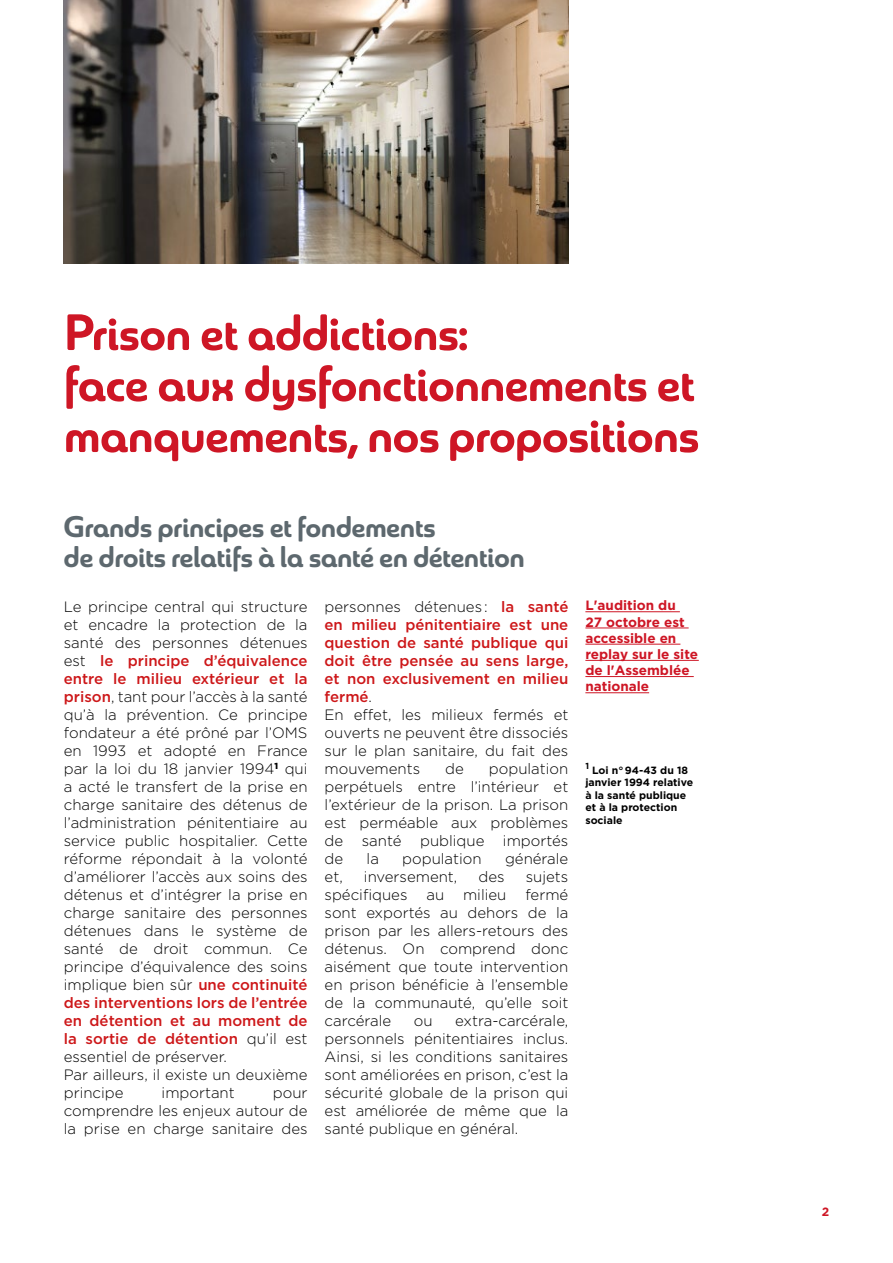
<style>
.page{position:relative;width:893px;height:1263px;background:#fff}
.page>*{position:absolute;margin:0;border:0;box-sizing:border-box;transform-origin:0 0}
.t1{font:51px/51px "Sangli Nor Bol";letter-spacing:-.02em;color:#ce1625}
.t2{font:30px/30px "Sangli Nor Bol";letter-spacing:-.02em;color:#5d686e}
.t3{font:300 15px/18px "Gotham";color:#000;text-align:justify}
.t4{font:500 15px/18px "Gotham";color:#cd1719}
.t5{font:700 13.5px/16.2px "Gotham";color:#ce1625}
.t6{font:700 12px "Gotham";color:#ce1625}
.t7{font:700 10.5px/12.6px "Gotham";color:#000}
.t8{font:700 8.7px "Gotham";color:#000}
.s1{font-weight:500;color:#cd1719}
.s2{font-weight:300;color:#000}
</style>
<div class="page">
<img style="left:64px;top:0;width:504px;height:264px">
<hr style="left:585px;top:611px;width:95px;height:1px;background:#ce1625">
<hr style="left:585px;top:628px;width:104px;height:1px;background:#ce1625">
<hr style="left:585px;top:644px;width:95px;height:1px;background:#ce1625">
<hr style="left:585px;top:660px;width:114px;height:1px;background:#ce1625">
<hr style="left:585px;top:676px;width:109px;height:1px;background:#ce1625">
<hr style="left:585px;top:692px;width:64px;height:1px;background:#ce1625">
<h1 class="t1" style="left:64px;top:308px;width:638px">Prison et addictions :<br>face aux dysfonctionnements et manquements, nos propositions</h1>
<h2 class="t2" style="left:64px;top:513px;width:463px">Grands principes et fondements<br>de droits relatifs à la santé en détention</h2>
<p class="t3" style="left:64px;top:597px;width:245px;text-align:left">Le principe central qui structure et encadre la protection de la santé des personnes détenues est <span class="s1">le principe d’équivalence entre le milieu extérieur et la prison</span>, tant pour l’accès à la santé qu’à la prévention. Ce principe fondateur a été prôné par l’OMS en 1993 et adopté en France par la loi du 18 janvier 1994<sup>1</sup> qui a acté le transfert de la prise en charge sanitaire des détenus de l’administration pénitentiaire au service public hospitalier. Cette réforme répondait à la volonté d’améliorer l’accès aux soins des détenus et d’intégrer la prise en charge sanitaire des personnes détenues dans le système de santé de droit commun. Ce principe d’équivalence des soins implique bien sûr <span class="s1">une continuité des interventions lors de l’entrée en détention et au moment de la sortie de détention</span> qu’il est essentiel de préserver.<br>Par ailleurs, il existe un deuxième principe</p>
<p class="t3" style="left:162px;top:1083px;width:75px">important</p>
<p class="t3" style="left:64px;top:1083px;width:245px;text-indent:209px">pour comprendre les enjeux autour de la prise en charge sanitaire des</p>
<p class="t4" style="left:325px;top:597px;width:245px"><span class="s2">personnes détenues :</span> la santé en milieu pénitentiaire est une question de santé publique qui doit être pensée au sens large, et non exclusivement en milieu fermé<span class="s2">.<br>En effet, les milieux fermés et ouverts ne peuvent être dissociés sur le plan sanitaire, du fait des mouvements</span></p>
<p class="t3" style="left:325px;top:759px;width:245px;text-indent:164px">population perpétuels entre l’intérieur et l’extérieur de la prison. La prison est perméable aux problèmes de santé publique importés de</p>
<p class="t3" style="left:445px;top:759px;width:20px">de</p>
<p class="t3" style="left:367px;top:849px;width:14px">la</p>
<p class="t3" style="left:402px;top:849px;width:81px">population</p>
<p class="t3" style="left:505px;top:849px;width:65px">générale</p>
<p class="t3" style="left:325px;top:867px;width:20px">et,</p>
<p class="t3" style="left:364px;top:867px;width:95px">inversement,</p>
<p class="t3" style="left:479px;top:867px;width:28px">des</p>
<p class="t3" style="left:526px;top:867px;width:44px">sujets</p>
<p class="t3" style="left:325px;top:885px;width:84px">spécifiques</p>
<p class="t3" style="left:426px;top:885px;width:19px">au</p>
<p class="t3" style="left:463px;top:885px;width:45px">milieu</p>
<p class="t3" style="left:325px;top:885px;width:245px;text-indent:201px">fermé sont exportés au dehors de la prison par les allers-retours des détenus. On comprend donc aisément que toute intervention en prison bénéficie à l’ensemble de la communauté, qu’elle soit carcérale</p>
<p class="t3" style="left:325px;top:1011px;width:245px;text-indent:131px">extra-carcérale, personnels pénitentiaires inclus.<br>Ainsi, si les conditions sanitaires sont améliorées en prison, c’est la sécurité globale de la prison qui est améliorée de même que la santé publique en général.</p>
<p class="t3" style="left:414px;top:1011px;width:20px">ou</p>
<p class="t5" style="left:585px;top:597px;width:114px">L'audition du<br>27 octobre est accessible en replay sur le site de l'Assemblée nationale</p>
<p class="t8" style="left:585px;top:760px;width:5px">1</p>
<p class="t7" style="left:585px;top:763px;width:109px;text-indent:7px">Loi n° 94-43 du 18 janvier 1994 relative à la santé publique et à la protection sociale</p>
<p class="t6" style="left:822px;top:1204px;width:9px">2</p>
</div>
